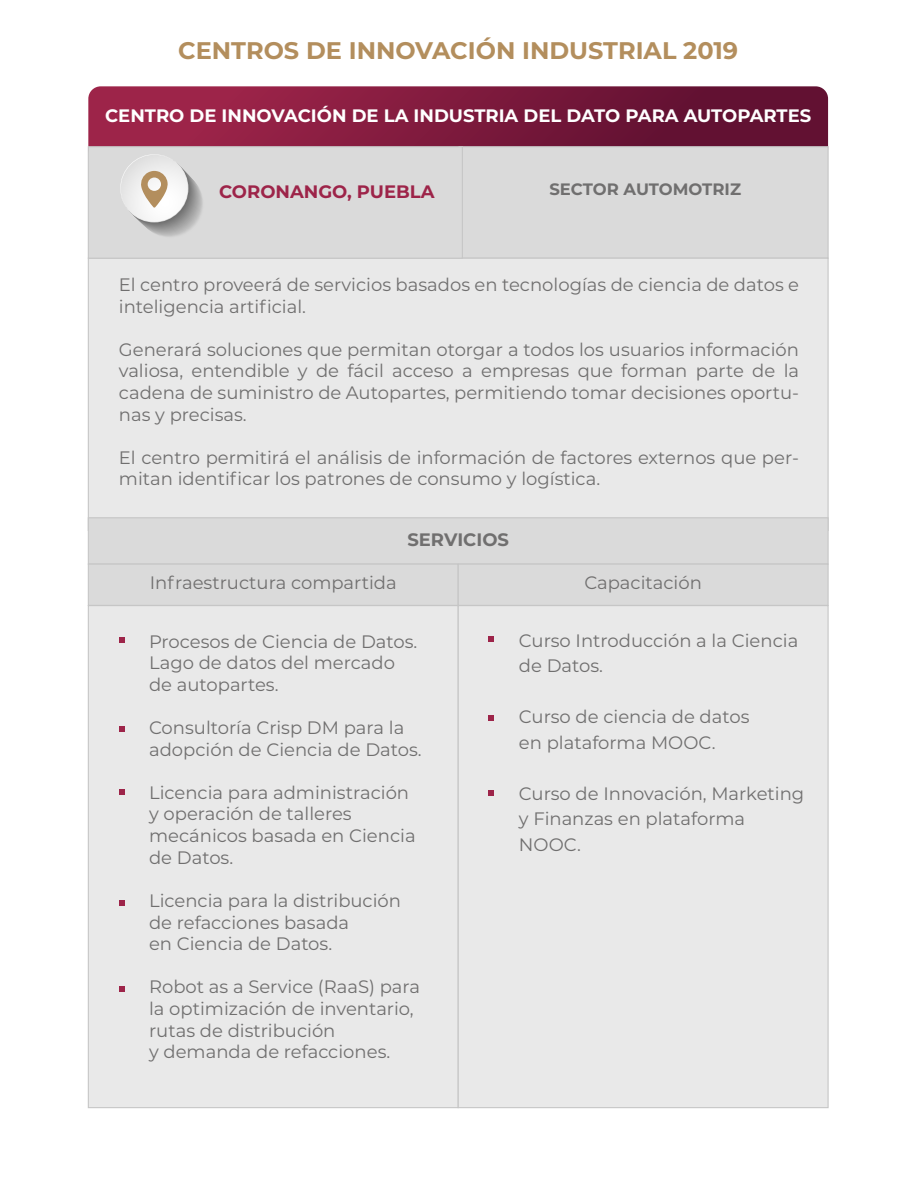
<style>
.page{position:relative;width:918px;height:1194px;background:#fff}
.page>*{position:absolute;margin:0;border:0;box-sizing:border-box;transform-origin:0 0}
.t1{font:700 24px "Montserrat";color:#b38e5d}
.t2{font:18px/21.6px "Montserrat";color:#706f6f}
.t3{font:700 18px "Montserrat";color:#fff}
.t4{font:700 18px "Montserrat";color:#9d2449}
.t5{font:700 18px "Montserrat";color:#706f6f}
.t6{font:700 16.5px "Montserrat";color:#706f6f}
</style>
<div class="page">
<svg style="left:88px;top:86px;width:740px;height:60px;background:#7f1b3e"></svg>
<div style="left:88px;top:258px;width:741px;height:273px;background:#e9e9e9;border:1px solid #c6c6c6"></div>
<div style="left:88px;top:605px;width:371px;height:503px;background:#e9e9e9;border:1px solid #c6c6c6"></div>
<div style="left:458px;top:605px;width:371px;height:503px;background:#e9e9e9;border:1px solid #c6c6c6"></div>
<div style="left:88px;top:517px;width:741px;height:47px;background:#dadada;border:1px solid #c6c6c6"></div>
<div style="left:88px;top:563px;width:371px;height:43px;background:#dadada;border:1px solid #c6c6c6"></div>
<div style="left:458px;top:563px;width:371px;height:43px;background:#dadada;border:1px solid #c6c6c6"></div>
<svg style="left:119px;top:637px;width:6px;height:6px"></svg>
<svg style="left:488px;top:636px;width:6px;height:6px"></svg>
<svg style="left:87px;top:146px;width:742px;height:113px;background:#d9d8d8"></svg>
<svg style="left:119px;top:726px;width:6px;height:5px"></svg>
<svg style="left:119px;top:789px;width:6px;height:5px"></svg>
<svg style="left:119px;top:900px;width:6px;height:5px"></svg>
<svg style="left:119px;top:986px;width:6px;height:5px"></svg>
<svg style="left:488px;top:715px;width:6px;height:6px"></svg>
<svg style="left:488px;top:790px;width:6px;height:6px"></svg>
<h1 class="t1" style="left:178px;top:33px;width:562px">CENTROS DE INNOVACIÓN INDUSTRIAL 2019</h1>
<p class="t3" style="left:105px;top:102px;width:708px">CENTRO DE INNOVACIÓN DE LA INDUSTRIA DEL DATO PARA AUTOPARTES</p>
<p class="t4" style="left:219px;top:178px;width:217px">CORONANGO, PUEBLA</p>
<p class="t6" style="left:549px;top:177px;width:193px">SECTOR AUTOMOTRIZ</p>
<p class="t2" style="left:119px;top:273px;width:682px">El centro proveerá de servicios basados en tecnologías de ciencia de datos e inteligencia artificial.</p>
<p class="t2" style="left:119px;top:338px;width:682px;text-align:justify">Generará soluciones que permitan otorgar a todos los usuarios información valiosa, entendible y de fácil acceso a empresas que forman parte de la cadena de suministro de Autopartes, permitiendo tomar decisiones oportu&shy;nas y precisas.</p>
<p class="t2" style="left:119px;top:446px;width:682px">El centro permitirá el análisis de información de factores externos que per&shy;mitan identificar los patrones de consumo y logística.</p>
<p class="t5" style="left:407px;top:526px;width:103px">SERVICIOS</p>
<p class="t2" style="left:150px;top:571px;width:248px">Infraestructura compartida</p>
<p class="t2" style="left:584px;top:571px;width:119px">Capacitación</p>
<p class="t2" style="left:149px;top:629px;width:270px">Procesos de Ciencia de Datos.<br>Lago de datos del mercado de autopartes.</p>
<p class="t2" style="left:149px;top:716px;width:274px">Consultoría Crisp DM para la adopción de Ciencia de Datos.</p>
<p class="t2" style="left:149px;top:781px;width:268px">Licencia para administración y operación de talleres mecánicos basada en Ciencia de Datos.</p>
<p class="t2" style="left:149px;top:889px;width:254px">Licencia para la distribución de refacciones basada<br>en Ciencia de Datos.</p>
<p class="t2" style="left:149px;top:975px;width:273px">Robot as a Service (RaaS) para la optimización de inventario, rutas de distribución<br>y demanda de refacciones.</p>
<p class="t2" style="left:519px;top:627px;width:281px;line-height:25.5px">Curso Introducción a la Ciencia de Datos.</p>
<p class="t2" style="left:519px;top:703px;width:232px;line-height:25.5px">Curso de ciencia de datos en plataforma MOOC.</p>
<p class="t2" style="left:519px;top:780px;width:287px;line-height:25.5px">Curso de Innovación, Marketing y Finanzas en plataforma<br>NOOC.</p>
</div>
